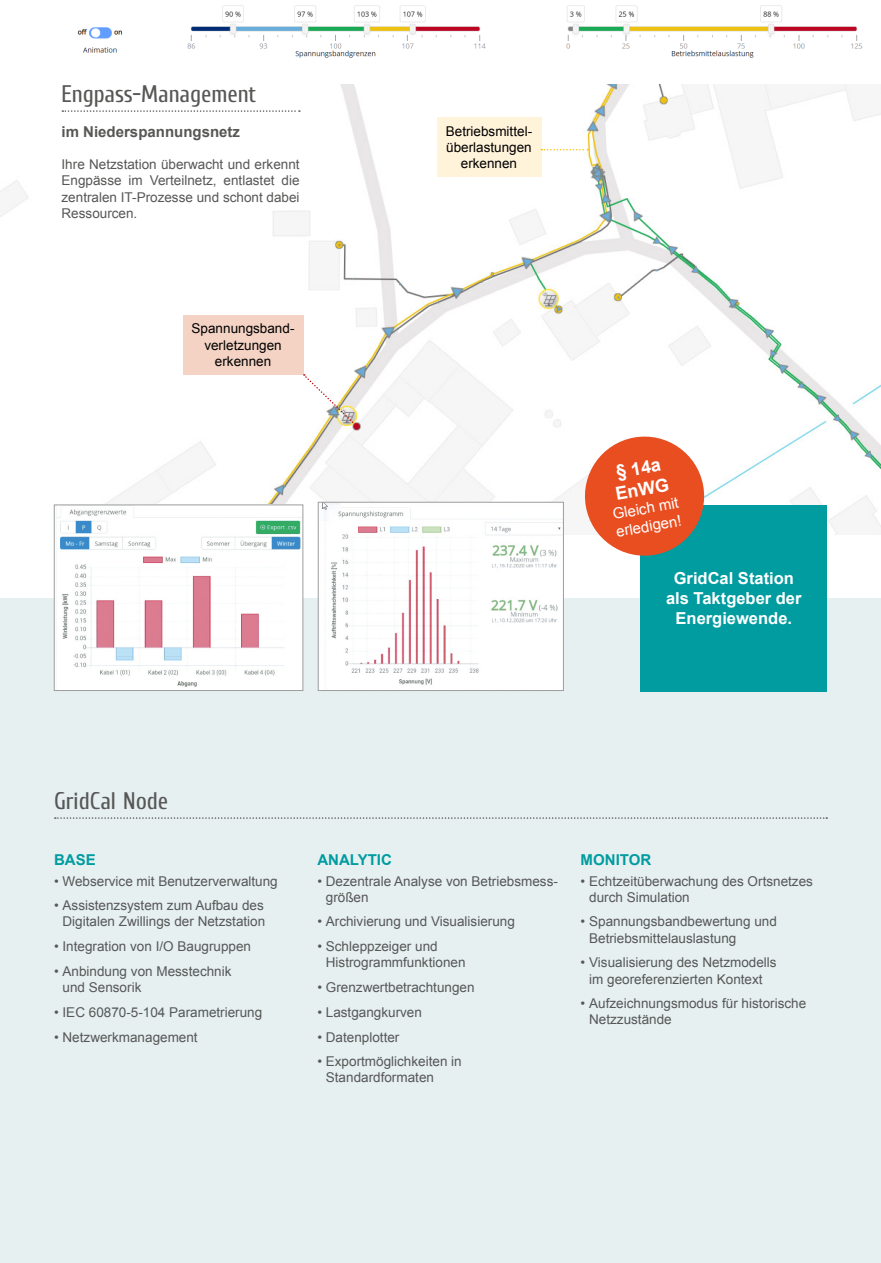
<style>
.page{position:relative;width:881px;height:1263px;background:#fff}
.page>*{position:absolute;margin:0;border:0;box-sizing:border-box;transform-origin:0 0}
.t1{font:24px "Cuprum";color:#575756}
.t2{font:700 18px/21.6px "Arial";color:#fff}
.t3{font:700 16.5px/19.8px "Arial";color:#fff;text-align:center}
.t4{font:700 15px "Arial";color:#575756}
.t5{font:700 15px "Arial";color:#009ca0}
.t6{font:15px/18px "Arial";color:#fff}
.t7{font:13.5px/16.2px "Arial";color:#575756}
.t8{font:13.5px/16.2px "Arial";color:#000;text-align:center}
</style>
<div class="page">
<div style="left:0;top:598px;width:880px;height:665px;background:#e6f0f1"></div>
<svg style="left:55px;top:817px;width:771px;height:2px"></svg>
<img style="left:0;top:84px;width:880px;height:450px">
<div style="left:640px;top:505px;width:186px;height:186px;background:#009ca0"></div>
<img style="left:320px;top:504px;width:241px;height:185px">
<div style="left:318px;top:502px;width:245px;height:189px;border:1px solid #9d9d9c"></div>
<img style="left:56px;top:507px;width:245px;height:182px">
<div style="left:54px;top:505px;width:249px;height:186px;border:1px solid #9d9d9c"></div>
<svg style="left:580px;top:432px;width:128px;height:124px"></svg>
<img style="left:77px;top:5px;width:786px;height:53px">
<svg style="left:62px;top:110px;width:238px;height:2px"></svg>
<div style="left:183px;top:315px;width:120px;height:59px;background:#f4d3c5"></div>
<div style="left:436px;top:117px;width:105px;height:60px;background:#fff3da"></div>
<svg style="left:541px;top:149px;width:47px;height:1px"></svg>
<svg style="left:304px;top:374px;width:53px;height:53px"></svg>
<h1 class="t1" style="left:62px;top:80px;width:196px">Engpass-Management</h1>
<p class="t4" style="left:62px;top:122px;width:180px">im Niederspannungsnetz</p>
<p class="t7" style="left:62px;top:157px;width:239px;text-align:justify">Ihre Netzstation überwacht und erkennt Engpässe im Verteilnetz, entlastet die zentralen IT-Prozesse und schont dabei Ressourcen.</p>
<p class="t8" style="left:191px;top:321px;width:104px">Spannungsband&shy;verletzungen erkennen</p>
<p class="t8" style="left:445px;top:123px;width:88px">Betriebsmittel&shy;überlastungen erkennen</p>
<h2 class="t2" style="left:610px;top:463px;width:56px;rotate:-10deg">§ 14a<br>EnWG</h2>
<p class="t6" style="left:611px;top:505px;width:68px;rotate:-10deg">Gleich mit erledigen!</p>
<p class="t3" style="left:665px;top:569px;width:137px">GridCal Station als Taktgeber der<br>Energiewende.</p>
<h1 class="t1" style="left:54px;top:786px;width:115px">GridCal Node</h1>
<p class="t5" style="left:54px;top:850px;width:43px">BASE</p>
<p class="t7" style="left:54px;top:873px;width:225px">• Webservice mit Benutzerverwaltung</p>
<p class="t7" style="left:54px;top:897px;width:213px;text-align:right">• Assistenzsystem zum Aufbau des<br>Digitalen Zwillings der Netzstation</p>
<p class="t7" style="left:54px;top:938px;width:198px">• Integration von I/O Baugruppen</p>
<p class="t7" style="left:63px;top:963px;width:170px;text-indent:-9px">• Anbindung von Messtechnik und Sensorik</p>
<p class="t7" style="left:54px;top:1004px;width:210px">• IEC 60870-5-104 Parametrierung</p>
<p class="t7" style="left:54px;top:1029px;width:145px">• Netzwerkmanagement</p>
<p class="t5" style="left:317px;top:850px;width:76px">ANALYTIC</p>
<p class="t7" style="left:326px;top:873px;width:233px;text-indent:-9px">• Dezentrale Analyse von Betriebsmess&shy;größen</p>
<p class="t7" style="left:317px;top:914px;width:199px">• Archivierung und Visualisierung</p>
<p class="t7" style="left:326px;top:938px;width:141px;text-indent:-9px">• Schleppzeiger und<br>Histrogrammfunktionen</p>
<p class="t7" style="left:317px;top:979px;width:159px">• Grenzwertbetrachtungen</p>
<p class="t7" style="left:317px;top:1004px;width:106px">• Lastgangkurven</p>
<p class="t7" style="left:317px;top:1029px;width:84px">• Datenplotter</p>
<p class="t7" style="left:326px;top:1053px;width:137px;text-indent:-9px">• Exportmöglichkeiten in<br>Standardformaten</p>
<p class="t5" style="left:580px;top:850px;width:72px">MONITOR</p>
<p class="t7" style="left:589px;top:873px;width:225px;text-indent:-9px">• Echtzeitüberwachung des Ortsnetzes durch Simulation</p>
<p class="t7" style="left:589px;top:914px;width:189px;text-indent:-9px">• Spannungsbandbewertung und<br>Betriebsmittelauslastung</p>
<p class="t7" style="left:580px;top:955px;width:197px;text-align:center">• Visualisierung des Netzmodells im georeferenzierten Kontext</p>
<p class="t7" style="left:589px;top:995px;width:218px;text-indent:-9px">• Aufzeichnungsmodus für historische<br>Netzzustände</p>
</div>
